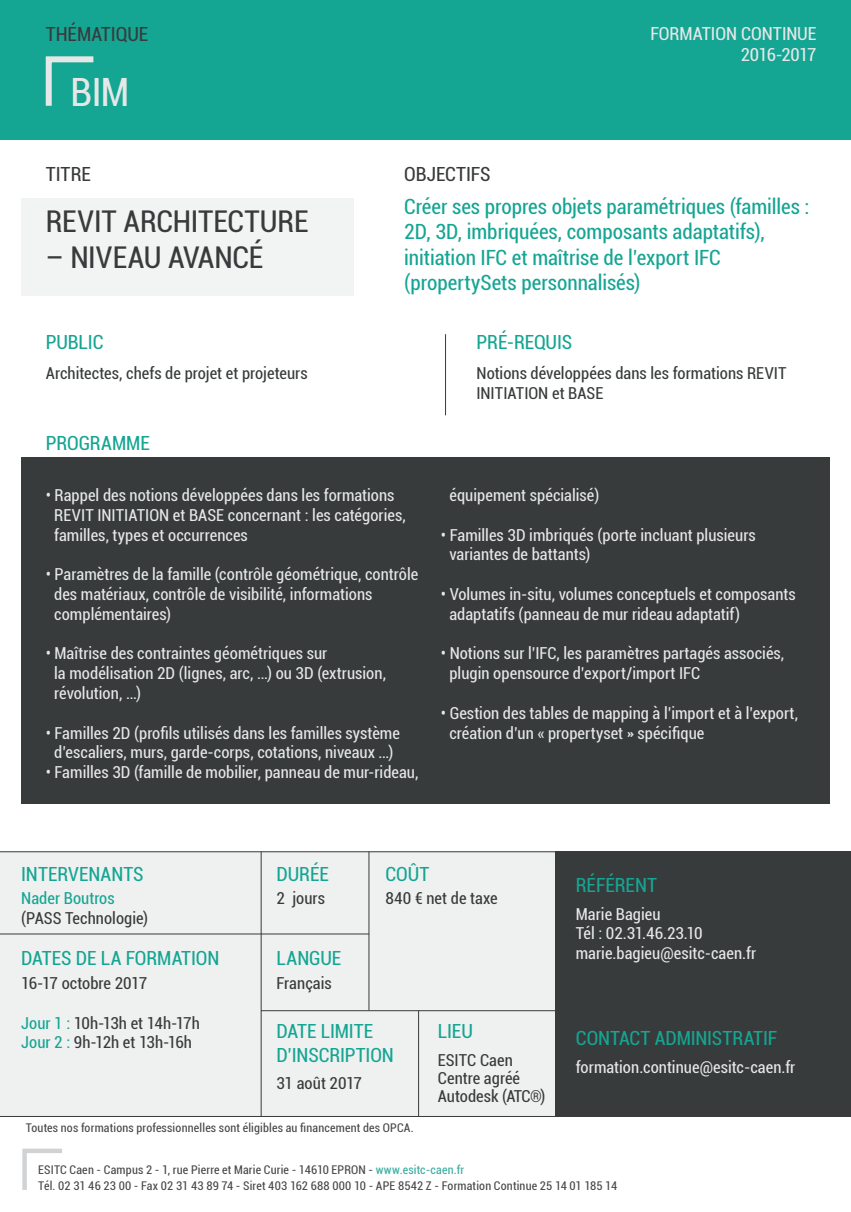
<style>
.page{position:relative;width:851px;height:1212px;background:#fff}
.page>*{position:absolute;margin:0;border:0;box-sizing:border-box;transform-origin:0 0}
.t1{font:condensed 39px "Roboto";color:#e5e8e7}
.t2{font:condensed 30px "Roboto";letter-spacing:-.005em;color:#383b3b}
.t3{font:condensed 21px/25.2px "Roboto";letter-spacing:-.005em;color:#15a593}
.t4{font:condensed 19.5px "Roboto";letter-spacing:-.005em;color:#15a593}
.t5{font:condensed 19.5px "Roboto";letter-spacing:-.005em;color:#383b3b}
.t6{font:condensed 18px "Roboto";letter-spacing:-.005em;color:#e5e8e7}
.t7{font:condensed 18px "Roboto";letter-spacing:-.035em;color:#e5e8e7}
.t8{font:condensed 16.5px/19.8px "Roboto";color:#e5e8e7}
.t9{font:condensed 16.5px/18px "Roboto";color:#383b3b}
.t10{font:condensed 16.5px "Roboto";letter-spacing:.005em;color:#15a593}
.t11{font:condensed 12px "Roboto";letter-spacing:.015em;color:#464748}
.s1{color:#15a593}
.s2{color:#37ad9e}
</style>
<div class="page">
<div style="left:0;top:851px;width:850px;height:265px;background:#eff1f0"></div>
<div style="left:555px;top:851px;width:295px;height:265px;background:#383b3b"></div>
<div style="left:21px;top:457px;width:808px;height:347px;background:#383b3b"></div>
<div style="left:0;top:0;width:850px;height:139px;background:#15a593"></div>
<div style="left:21px;top:198px;width:333px;height:98px;background:#f2f3f3"></div>
<svg style="left:45px;top:56px;width:49px;height:50px"></svg>
<hr style="left:261px;top:1010px;width:303px;height:1px;background:#383b3b">
<hr style="left:0;top:934px;width:369px;height:1px;background:#383b3b">
<hr style="left:0;top:851px;width:850px;height:1px;background:#383b3b">
<hr style="left:0;top:1116px;width:850px;height:1px;background:#383b3b">
<hr style="left:261px;top:851px;width:1px;height:265px;background:#383b3b">
<hr style="left:368px;top:851px;width:1px;height:159px;background:#383b3b">
<hr style="left:445px;top:334px;width:1px;height:81px;background:#383b3b">
<hr style="left:418px;top:1010px;width:1px;height:106px;background:#383b3b">
<svg style="left:22px;top:1148px;width:40px;height:42px"></svg>
<p class="t5" style="left:46px;top:20px;width:104px">THÉMATIQUE</p>
<p class="t1" style="left:71px;top:65px;width:60px">BIM</p>
<p class="t5" style="left:46px;top:160px;width:47px">TITRE</p>
<p class="t2" style="left:46px;top:200px;width:264px">REVIT ARCHITECTURE</p>
<p class="t2" style="left:46px;top:236px;width:219px">– NIVEAU AVANCÉ</p>
<p class="t4" style="left:46px;top:328px;width:59px">PUBLIC</p>
<p class="t9" style="left:46px;top:363px;width:263px">Architectes, chefs de projet et projeteurs</p>
<p class="t4" style="left:46px;top:429px;width:105px">PROGRAMME</p>
<p class="t5" style="left:404px;top:160px;width:88px">OBJECTIFS</p>
<p class="t6" style="left:650px;top:21px;width:168px">FORMATION CONTINUE</p>
<p class="t7" style="left:740px;top:42px;width:77px">2016-2017</p>
<p class="t3" style="left:404px;top:193px;width:406px">Créer ses propres objets paramétriques (familles :</p>
<p class="t3" style="left:404px;top:219px;width:362px">2D, 3D, imbriquées, composants adaptatifs), initiation IFC et maîtrise de l’export IFC (propertySets personnalisés)</p>
<p class="t4" style="left:476px;top:328px;width:97px">PRÉ-REQUIS</p>
<p class="t9" style="left:476px;top:362px;width:311px;line-height:19.8px">Notions développées dans les formations REVIT<br>INITIATION et BASE</p>
<p class="t8" style="left:46px;top:485px;width:350px">• Rappel des notions développées dans les formations</p>
<p class="t8" style="left:54px;top:504px;width:353px">REVIT INITIATION et BASE concernant : les catégories, familles, types et occurrences</p>
<p class="t8" style="left:46px;top:564px;width:374px">• Paramètres de la famille (contrôle géométrique, contrôle</p>
<p class="t8" style="left:54px;top:584px;width:319px">des matériaux, contrôle de visibilité, informations</p>
<p class="t8" style="left:54px;top:603px;width:118px">complémentaires)</p>
<p class="t8" style="left:46px;top:643px;width:283px">• Maîtrise des contraintes géométriques sur</p>
<p class="t8" style="left:54px;top:663px;width:333px">la modélisation 2D (lignes, arc, …) ou 3D (extrusion, révolution, …)</p>
<p class="t8" style="left:46px;top:722px;width:356px">• Familles 2D (profils utilisés dans les familles système</p>
<p class="t8" style="left:54px;top:742px;width:340px">d’escaliers, murs, garde-corps, cotations, niveaux …)</p>
<p class="t8" style="left:46px;top:762px;width:374px">• Familles 3D (famille de mobilier, panneau de mur-rideau,</p>
<p class="t8" style="left:449px;top:485px;width:151px">équipement spécialisé)</p>
<p class="t8" style="left:441px;top:524px;width:316px">• Familles 3D imbriqués (porte incluant plusieurs</p>
<p class="t8" style="left:449px;top:544px;width:143px">variantes de battants)</p>
<p class="t8" style="left:441px;top:584px;width:356px">• Volumes in-situ, volumes conceptuels et composants</p>
<p class="t8" style="left:449px;top:603px;width:292px">adaptatifs (panneau de mur rideau adaptatif)</p>
<p class="t8" style="left:441px;top:643px;width:345px">• Notions sur l’IFC, les paramètres partagés associés,</p>
<p class="t8" style="left:449px;top:663px;width:252px">plugin opensource d’export/import IFC</p>
<p class="t8" style="left:441px;top:702px;width:358px">• Gestion des tables de mapping à l’import et à l’export,</p>
<p class="t8" style="left:449px;top:722px;width:256px">création d’un « propertyset » spécifique</p>
<p class="t4" style="left:21px;top:860px;width:124px">INTERVENANTS</p>
<p class="t4" style="left:276px;top:860px;width:54px">DURÉE</p>
<p class="t4" style="left:385px;top:860px;width:46px">COÛT</p>
<p class="t10" style="left:21px;top:887px;width:95px">Nader Boutros</p>
<p class="t9" style="left:21px;top:909px;width:128px">(PASS Technologie)</p>
<p class="t9" style="left:276px;top:889px;width:50px">2 jours</p>
<p class="t9" style="left:385px;top:889px;width:114px">840 € net de taxe</p>
<p class="t4" style="left:21px;top:944px;width:200px">DATES DE LA FORMATION</p>
<p class="t4" style="left:276px;top:944px;width:66px">LANGUE</p>
<p class="t9" style="left:21px;top:973px;width:127px">16-17 octobre 2017</p>
<p class="t9" style="left:21px;top:1013px;width:180px"><span class="s1">Jour 1 :</span> 10h-13h et 14h-17h</p>
<p class="t9" style="left:21px;top:1033px;width:172px"><span class="s1">Jour 2 :</span> 9h-12h et 13h-16h</p>
<p class="t9" style="left:276px;top:973px;width:57px">Français</p>
<p class="t4" style="left:276px;top:1018px;width:98px">DATE LIMITE</p>
<p class="t4" style="left:276px;top:1041px;width:119px">D’INSCRIPTION</p>
<p class="t9" style="left:276px;top:1073px;width:87px">31 août 2017</p>
<p class="t4" style="left:438px;top:1018px;width:36px">LIEU</p>
<p class="t9" style="left:438px;top:1051px;width:76px">ESITC Caen</p>
<p class="t9" style="left:438px;top:1069px;width:109px">Centre agréé<br>Autodesk (ATC®)</p>
<p class="t11" style="left:26px;top:1119px;width:389px">Toutes nos formations professionnelles sont éligibles au financement des OPCA.</p>
<p class="t4" style="left:575px;top:871px;width:83px">RÉFÉRENT</p>
<p class="t8" style="left:575px;top:903px;width:86px">Marie Bagieu</p>
<p class="t8" style="left:575px;top:923px;width:128px">Tél : 02.31.46.23.10</p>
<p class="t8" style="left:575px;top:943px;width:182px">marie.bagieu@esitc-caen.fr</p>
<p class="t4" style="left:575px;top:1025px;width:203px">CONTACT ADMINISTRATIF</p>
<p class="t8" style="left:575px;top:1057px;width:221px">formation.continue@esitc-caen.fr</p>
<p class="t11" style="left:38px;top:1161px;width:427px">ESITC Caen - Campus 2 - 1, rue Pierre et Marie Curie - 14610 EPRON - <span class="s2">www.esitc-caen.fr</span></p>
<p class="t11" style="left:38px;top:1177px;width:580px">Tél. 02 31 46 23 00 - Fax 02 31 43 89 74 - Siret 403 162 688 000 10 - APE 8542 Z - Formation Continue 25 14 01 185 14</p>
</div>
